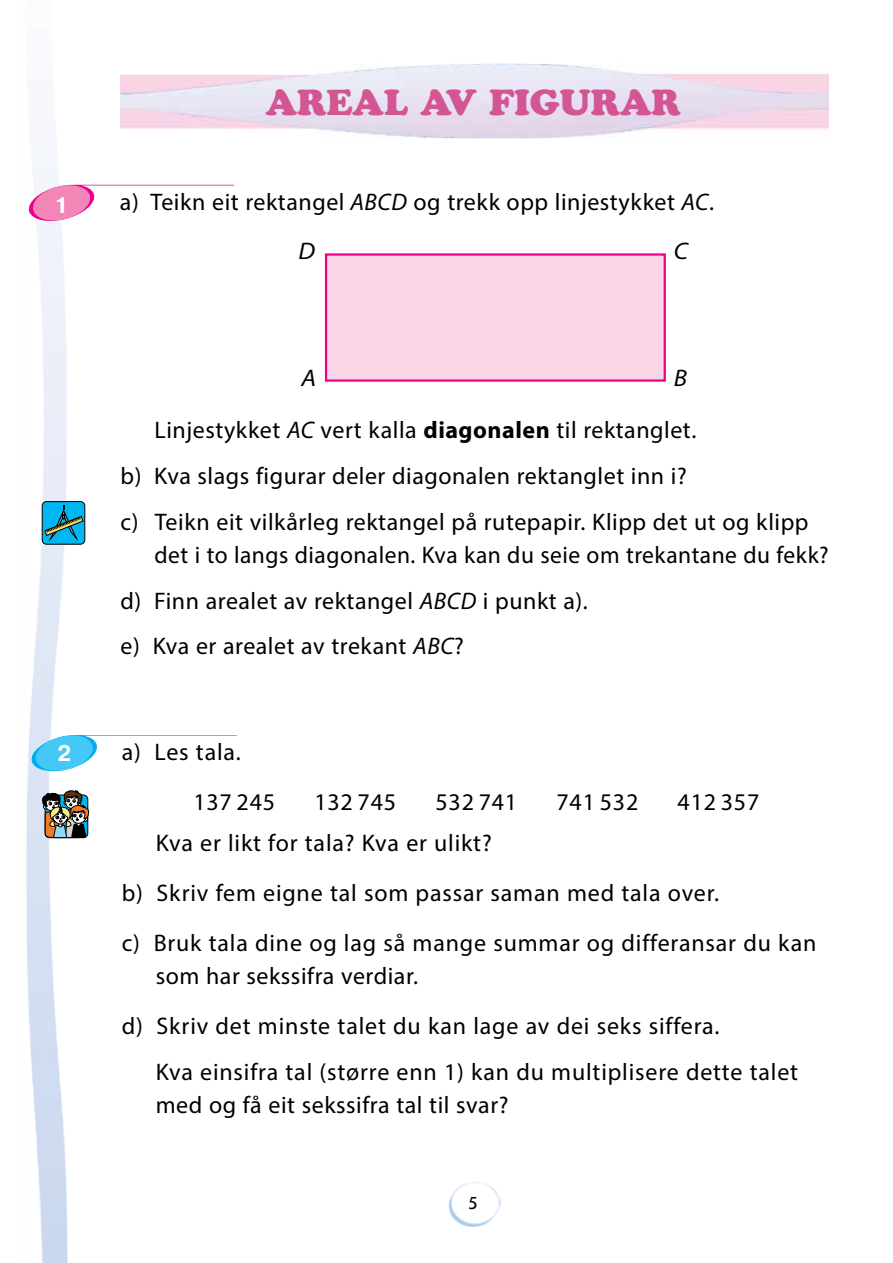
<style>
.page{position:relative;width:893px;height:1263px;background:#fff}
.page>*{position:absolute;margin:0;border:0;box-sizing:border-box;transform-origin:0 0}
.t1{font:36px "Cooper Black Std";color:#d35592}
.t2{font:24px/45.8px "Myriad Pro";letter-spacing:.02em;color:#000}
.t3{font:italic 24px "Myriad Pro";color:#000;scale:1.07 1}
.t4{font:700 22.5px "Pragmatica C";color:#fff;scale:.95 1}
.t5{font:18px "Journal Sans C";color:#000}
.s1{font-style:italic}
.s2{font-weight:700}
</style>
<div class="page">
<img style="left:26px;top:134px;width:43px;height:1129px">
<svg style="left:27px;top:183px;width:207px;height:40px"></svg>
<div style="left:325px;top:253px;width:341px;height:129px;background:#fad5e6;border:2px solid #ec008c"></div>
<div style="left:42px;top:502px;width:43px;height:42px;background:#00b7f1;border-radius:4px"></div>
<div style="left:42px;top:501px;width:43px;height:44px;border:1px solid #000;border-radius:4px"></div>
<svg style="left:44px;top:505px;width:40px;height:39px"></svg>
<svg style="left:30px;top:733px;width:207px;height:41px"></svg>
<svg style="left:42px;top:790px;width:47px;height:48px;background:#70736a"></svg>
<img style="left:448px;top:1181px;width:53px;height:46px">
<p class="t4" style="left:55px;top:192px;width:16px">1</p>
<h1 class="t1" style="left:266px;top:81px;width:417px">AREAL AV FIGURAR</h1>
<p class="t2" style="left:120px;top:178px;width:596px">a) Teikn eit rektangel <span class="s1">ABCD</span> og trekk opp linjestykket <span class="s1">AC</span>.</p>
<p class="t3" style="left:299px;top:236px;width:17px">D</p>
<p class="t3" style="left:674px;top:236px;width:15px">C</p>
<p class="t3" style="left:302px;top:364px;width:15px">A</p>
<p class="t3" style="left:674px;top:364px;width:14px">B</p>
<p class="t2" style="left:121px;top:407px;width:689px;text-indent:34px">Linjestykket <span class="s1">AC</span> vert kalla <span class="s2">diagonalen</span> til rektanglet.<br>b) Kva slags figurar deler diagonalen rektanglet inn i?<br>c) Teikn eit vilkårleg rektangel på rutepapir. Klipp det ut og klipp</p>
<p class="t2" style="left:121px;top:531px;width:710px;text-indent:34px">det i to langs diagonalen. Kva kan du seie om trekantane du fekk? d) Finn arealet av rektangel <span class="s1">ABCD</span> i punkt a).<br>e) Kva er arealet av trekant <span class="s1">ABC</span>?</p>
<p class="t4" style="left:57px;top:741px;width:16px">2</p>
<p class="t2" style="left:193px;top:726px;width:83px;line-height:49.9px;text-indent:-72px">a) Les tala.<br>137 245</p>
<p class="t2" style="left:314px;top:779px;width:83px">132 745</p>
<p class="t2" style="left:435px;top:779px;width:83px">532 741</p>
<p class="t2" style="left:556px;top:779px;width:83px">741 532</p>
<p class="t2" style="left:678px;top:779px;width:83px">412 357</p>
<p class="t2" style="left:122px;top:818px;width:696px;line-height:49.9px;text-indent:34px">Kva er likt for tala? Kva er ulikt?<br>b) Skriv fem eigne tal som passar saman med tala over.<br>c) Bruk tala dine og lag så mange summar og differansar du kan</p>
<p class="t2" style="left:122px;top:951px;width:599px;line-height:49.9px;text-indent:34px">som har sekssifra verdiar.<br>d) Skriv det minste talet du kan lage av dei seks siffera.</p>
<p class="t2" style="left:156px;top:1055px;width:644px;line-height:33px">Kva einsifra tal (større enn 1) kan du multiplisere dette talet med og få eit sekssifra tal til svar?</p>
<p class="t5" style="left:468px;top:1194px;width:11px">5</p>
</div>
